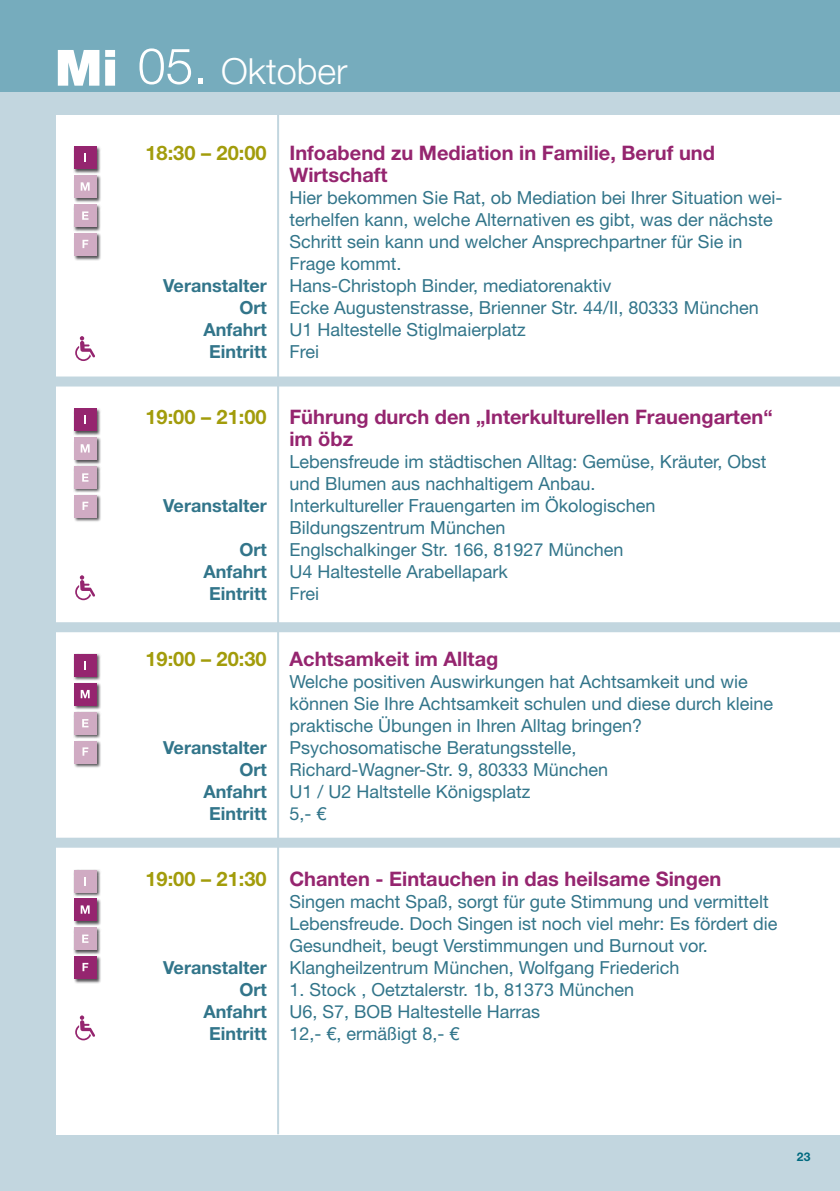
<style>
.page{position:relative;width:840px;height:1191px;background:#fff}
.page>*{position:absolute;margin:0;border:0;box-sizing:border-box;transform-origin:0 0}
.t1{font:300 36px "Helvetica Neue";color:#fff}
.t2{font:700 20px/22px "Helvetica Neue";color:#95256f}
.t3{font:700 20px "Helvetica Neue";color:#a29c0b}
.t4{font:18px/22px "Helvetica Neue";color:#32758a}
.t5{font:18px/22px "Helvetica Neue";color:#32758a}
.t6{font:700 18px/22px "Helvetica Neue";color:#32758a;text-align:right}
.t7{font:700 12px "Helvetica Neue";color:#006a80}
.s1{font-weight:900;font-size:50px}
.s2{font-size:50px}
.s3{font-style:inherit}
</style>
<div class="page">
<div style="left:0;top:0;width:839px;height:1191px;background:#76acbd"></div>
<div style="left:0;top:93px;width:839px;height:1098px;background:#c2d6df"></div>
<div style="left:57px;top:116px;width:782px;height:1018px;background:#fff"></div>
<hr style="left:277px;top:102px;width:2px;height:1032px;background:#c2d6df">
<div style="left:23px;top:376px;width:816px;height:10px;background:#c2d6df"></div>
<div style="left:23px;top:622px;width:816px;height:10px;background:#c2d6df"></div>
<div style="left:23px;top:837px;width:816px;height:10px;background:#c2d6df"></div>
<div style="left:73px;top:408px;width:28px;height:28px;background:#1a171c;opacity:.75"></div>
<div style="left:74px;top:408px;width:22px;height:23px;background:#95256f"></div>
<svg style="left:84px;top:416px;width:2px;height:8px"></svg>
<div style="left:73px;top:436px;width:28px;height:29px;background:#1a171c;opacity:.75"></div>
<div style="left:74px;top:437px;width:22px;height:23px;background:#d0abc3"></div>
<svg style="left:81px;top:444px;width:9px;height:8px"></svg>
<div style="left:73px;top:465px;width:28px;height:28px;background:#1a171c;opacity:.75"></div>
<div style="left:74px;top:466px;width:22px;height:23px;background:#d0abc3"></div>
<svg style="left:82px;top:473px;width:6px;height:8px"></svg>
<div style="left:73px;top:494px;width:28px;height:28px;background:#1a171c;opacity:.75"></div>
<div style="left:74px;top:495px;width:22px;height:23px;background:#d0abc3"></div>
<svg style="left:82px;top:502px;width:6px;height:8px"></svg>
<div style="left:73px;top:146px;width:28px;height:28px;background:#1a171c;opacity:.75"></div>
<div style="left:74px;top:147px;width:22px;height:22px;background:#95256f"></div>
<svg style="left:84px;top:154px;width:2px;height:8px"></svg>
<div style="left:73px;top:175px;width:28px;height:28px;background:#1a171c;opacity:.75"></div>
<div style="left:74px;top:175px;width:22px;height:23px;background:#d0abc3"></div>
<svg style="left:81px;top:182px;width:9px;height:9px"></svg>
<div style="left:73px;top:204px;width:28px;height:28px;background:#1a171c;opacity:.75"></div>
<div style="left:74px;top:204px;width:22px;height:23px;background:#d0abc3"></div>
<svg style="left:82px;top:211px;width:6px;height:9px"></svg>
<div style="left:73px;top:232px;width:28px;height:28px;background:#1a171c;opacity:.75"></div>
<div style="left:74px;top:233px;width:22px;height:23px;background:#d0abc3"></div>
<svg style="left:82px;top:240px;width:6px;height:8px"></svg>
<div style="left:73px;top:653px;width:28px;height:28px;background:#1a171c;opacity:.75"></div>
<div style="left:74px;top:654px;width:22px;height:23px;background:#95256f"></div>
<svg style="left:84px;top:661px;width:2px;height:8px"></svg>
<div style="left:73px;top:682px;width:28px;height:28px;background:#1a171c;opacity:.75"></div>
<div style="left:74px;top:683px;width:22px;height:22px;background:#95256f"></div>
<svg style="left:81px;top:690px;width:9px;height:8px"></svg>
<div style="left:73px;top:711px;width:28px;height:28px;background:#1a171c;opacity:.75"></div>
<div style="left:74px;top:712px;width:22px;height:22px;background:#d0abc3"></div>
<svg style="left:82px;top:719px;width:6px;height:8px"></svg>
<div style="left:73px;top:740px;width:28px;height:28px;background:#1a171c;opacity:.75"></div>
<div style="left:74px;top:741px;width:22px;height:22px;background:#d0abc3"></div>
<svg style="left:82px;top:747px;width:6px;height:8px"></svg>
<div style="left:73px;top:869px;width:28px;height:28px;background:#1a171c;opacity:.75"></div>
<div style="left:74px;top:869px;width:22px;height:23px;background:#d0abc3"></div>
<svg style="left:84px;top:877px;width:2px;height:8px"></svg>
<div style="left:73px;top:897px;width:28px;height:29px;background:#1a171c;opacity:.75"></div>
<div style="left:74px;top:898px;width:22px;height:23px;background:#95256f"></div>
<svg style="left:81px;top:905px;width:9px;height:8px"></svg>
<div style="left:73px;top:926px;width:28px;height:28px;background:#1a171c;opacity:.75"></div>
<div style="left:74px;top:927px;width:22px;height:23px;background:#d0abc3"></div>
<svg style="left:82px;top:934px;width:6px;height:9px"></svg>
<div style="left:73px;top:955px;width:28px;height:28px;background:#1a171c;opacity:.75"></div>
<div style="left:74px;top:956px;width:22px;height:23px;background:#95256f"></div>
<svg style="left:82px;top:963px;width:6px;height:8px"></svg>
<svg style="left:75px;top:336px;width:20px;height:25px"></svg>
<svg style="left:75px;top:575px;width:20px;height:25px"></svg>
<svg style="left:75px;top:1015px;width:20px;height:25px"></svg>
<h1 class="t1" style="left:55px;top:49px;width:294px"><span class="s1">Mi</span> <span class="s2">05.</span> Oktober</h1>
<p class="t3" style="left:145px;top:141px;width:123px">18:30 – 20:00</p>
<p class="t6" style="left:163px;top:274px;width:105px">Veranstalter<br>Ort<br>Anfahrt<br>Eintritt</p>
<p class="t3" style="left:145px;top:405px;width:123px">19:00 – 21:00</p>
<p class="t6" style="left:163px;top:494px;width:105px">Veranstalter</p>
<p class="t6" style="left:203px;top:538px;width:65px">Ort<br>Anfahrt<br>Eintritt</p>
<p class="t3" style="left:145px;top:647px;width:123px">19:00 – 20:30</p>
<p class="t6" style="left:163px;top:736px;width:105px">Veranstalter<br>Ort<br>Anfahrt<br>Eintritt</p>
<p class="t3" style="left:145px;top:867px;width:123px">19:00 – 21:30</p>
<p class="t6" style="left:163px;top:956px;width:105px">Veranstalter<br>Ort<br>Anfahrt<br>Eintritt</p>
<p class="t2" style="left:289px;top:141px;width:427px">Infoabend zu Mediation in Familie, Beruf und<br>Wirtschaft</p>
<p class="t4" style="left:289px;top:186px;width:494px">Hier bekommen Sie Rat, ob Mediation bei Ihrer Situation wei&shy;terhelfen kann, welche Alternativen es gibt, was der nächste Schritt sein kann und welcher Ansprechpartner für Sie in Frage kommt.<br>Hans-Christoph Binder, mediatorenaktiv<br>Ecke Augustenstrasse, Brienner Str. 44/II, 80333 München U1 Haltestelle Stiglmaierplatz<br>Frei</p>
<p class="t2" style="left:289px;top:405px;width:484px">Führung durch den „Interkulturellen Frauengarten“ im öbz</p>
<p class="t5" style="left:289px;top:450px;width:478px">Lebensfreude im städtischen Alltag: Gemüse, Kräuter, Obst und Blumen aus nachhaltigem Anbau.<br>Interkultureller Frauengarten im Ökologischen Bildungszentrum München</p>
<p class="t4" style="left:289px;top:538px;width:335px">Englschalkinger Str. 166, 81927 München<br>U4 Haltestelle Arabellapark<br>Frei</p>
<p class="t2" style="left:289px;top:647px;width:210px">Achtsamkeit im Alltag</p>
<p class="t4" style="left:289px;top:670px;width:485px">Welche positiven Auswirkungen hat Achtsamkeit und wie können Sie Ihre Achtsamkeit schulen und diese durch kleine praktische Übungen in Ihren Alltag bringen?<br>Psychosomatische Beratungsstelle,<br>Richard-Wagner-Str. 9, 80333 München<br>U1 / U2 Haltstelle Königsplatz<br>5,- <span class="s3">€</span></p>
<p class="t2" style="left:289px;top:867px;width:433px">Chanten - Eintauchen in das heilsame Singen</p>
<p class="t4" style="left:289px;top:890px;width:489px">Singen macht Spaß, sorgt für gute Stimmung und vermittelt Lebensfreude. Doch Singen ist noch viel mehr: Es fördert die Gesundheit, beugt Verstimmungen und Burnout vor.<br>Klangheilzentrum München, Wolfgang Friederich</p>
<p class="t4" style="left:289px;top:978px;width:346px">1. Stock , Oetztalerstr. 1b, 81373 München<br>U6, S7, BOB Haltestelle Harras<br>12,- <span class="s3">€</span>, ermäßigt 8,- <span class="s3">€</span></p>
<p class="t7" style="left:796px;top:1149px;width:15px">23</p>
</div>
